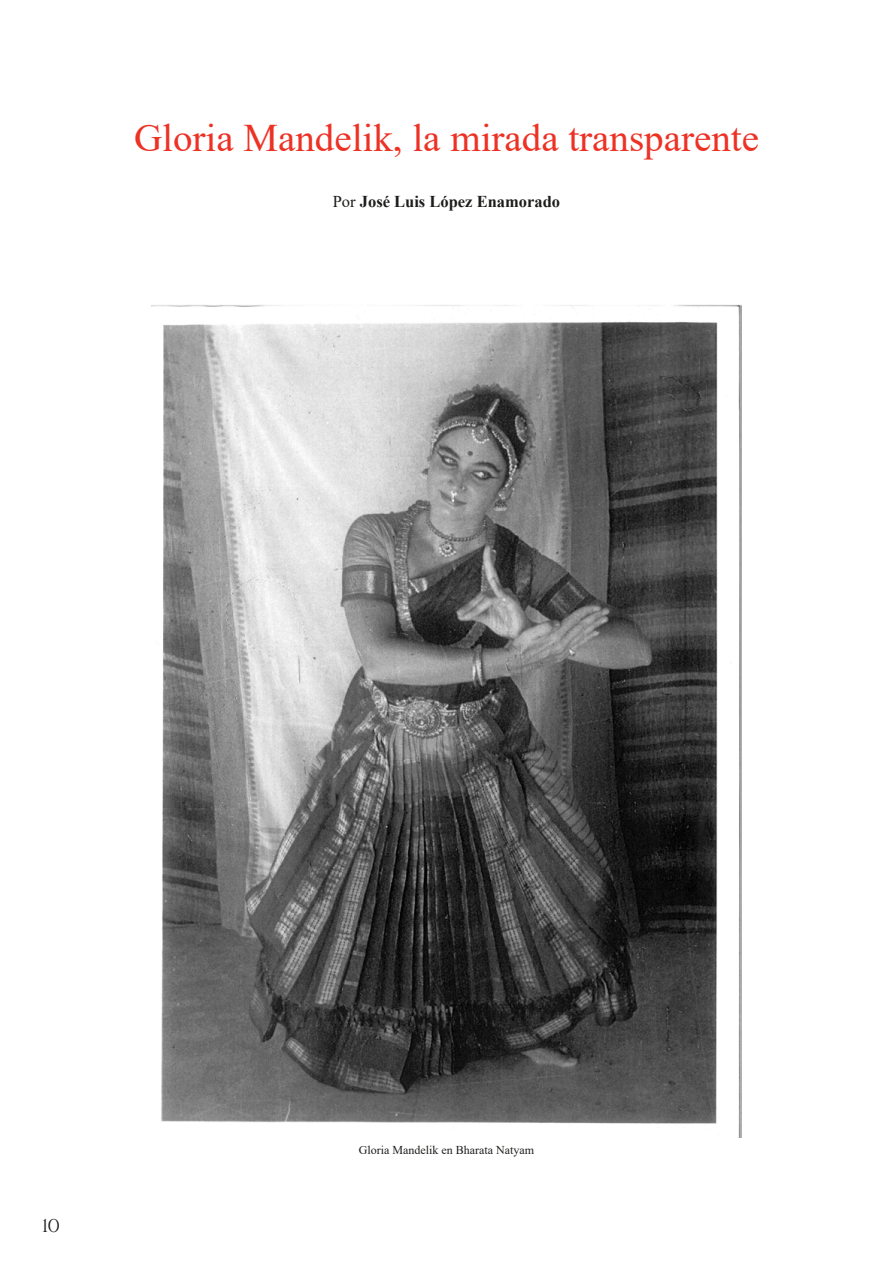
<style>
.page{position:relative;width:893px;height:1263px;background:#fff}
.page>*{position:absolute;margin:0;border:0;box-sizing:border-box;transform-origin:0 0}
.t1{font:39px "Times New Roman";color:#ed3225}
.t2{font:300 18px "Perpetua Titling";color:#1d1d1b}
.t3{font:700 16.5px "Times New Roman";color:#1d1d1b}
.t4{font:12px "Times New Roman";color:#1d1d1b}
.s1{font-weight:400}
</style>
<div class="page">
<img style="left:152px;top:304px;width:589px;height:834px">
<p class="t1" style="left:134px;top:110px;width:626px">Gloria Mandelik, la mirada transparente</p>
<p class="t3" style="left:333px;top:189px;width:229px"><span class="s1">Por</span> José Luis López Enamorado</p>
<p class="t2" style="left:43px;top:1214px;width:19px">10</p>
<p class="t4" style="left:359px;top:1142px;width:177px">Gloria Mandelik en Bharata Natyam</p>
</div>
